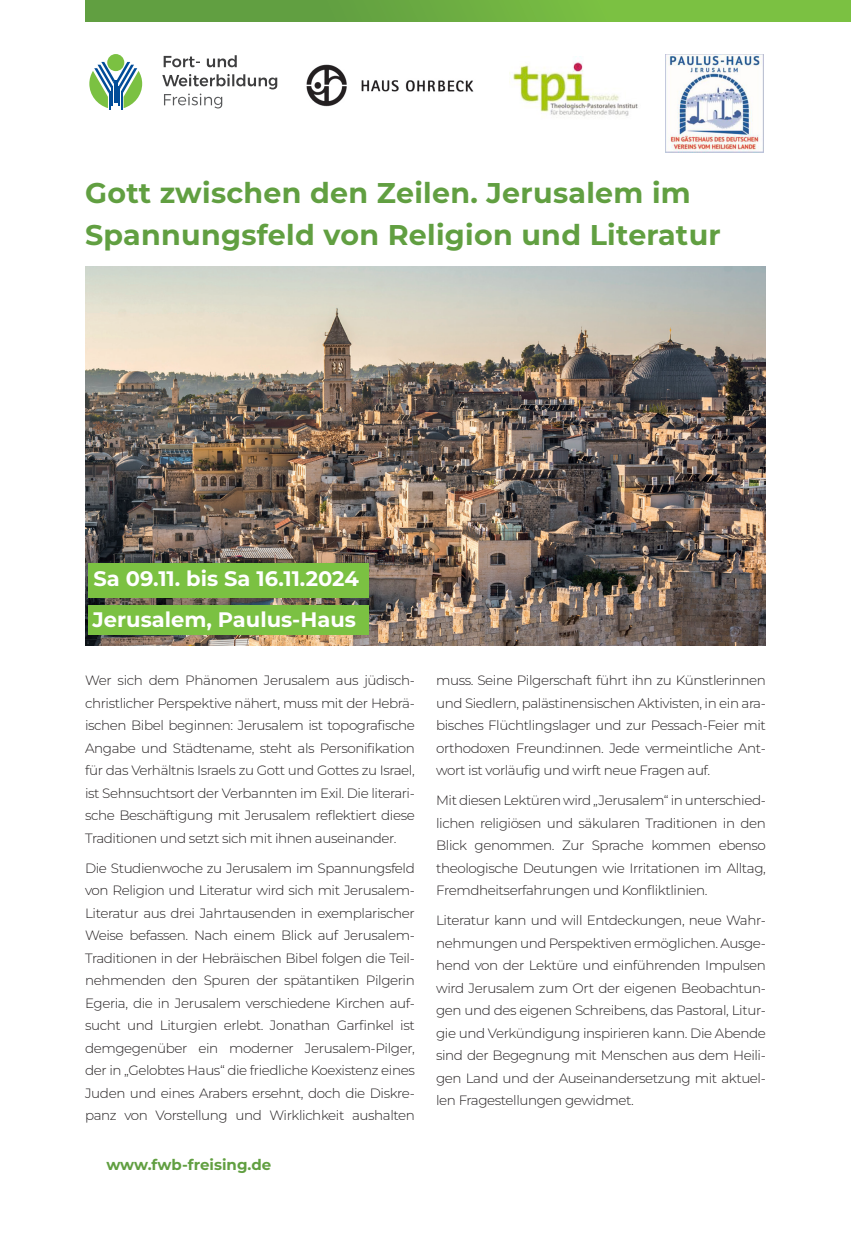
<style>
.page{position:relative;width:851px;height:1234px;background:#fff}
.page>*{position:absolute;margin:0;border:0;box-sizing:border-box;transform-origin:0 0}
.t1{font:700 28.5px/42px "Montserrat";letter-spacing:.01em;color:#619f41}
.t2{font:700 21px "Montserrat";color:#fff}
.t3{font:700 15px "Montserrat";color:#619f41}
.Text{font:300 13.5px/22.5px "Montserrat";letter-spacing:-.03em;color:#231f20;text-align:justify}
</style>
<div class="page">
<img style="left:85px;top:266px;width:680px;height:379px">
<div style="left:85px;top:0;width:765px;height:21px;background:linear-gradient(to right,#5b9741,#81c842)"></div>
<div style="left:88px;top:563px;width:281px;height:34px;background:#7bc142"></div>
<div style="left:88px;top:604px;width:281px;height:30px;background:#7bc142"></div>
<div style="left:107px;top:54px;width:17px;height:17px;background:#7bc142;border-radius:50%"></div>
<svg style="left:89px;top:62px;width:53px;height:47px"></svg>
<svg style="left:162px;top:74px;width:115px;height:34px"></svg>
<svg style="left:164px;top:55px;width:73px;height:12px"></svg>
<img style="left:509px;top:56px;width:129px;height:61px">
<img style="left:306px;top:65px;width:168px;height:42px">
<img style="left:665px;top:55px;width:98px;height:98px">
<p class="t1" style="left:85px;top:170px;width:637px">Gott zwischen den Zeilen. Jerusalem im<br>Spannungsfeld von Religion und Literatur</p>
<p class="t2" style="left:93px;top:563px;width:267px">Sa 09.11. bis Sa 16.11.2024</p>
<p class="t2" style="left:93px;top:604px;width:265px">Jerusalem, Paulus-Haus</p>
<p class="Text" style="left:85px;top:668px;width:331px">Wer sich dem Phänomen Jerusalem aus jüdisch&shy;christlicher Perspektive nähert, muss mit der Hebrä&shy;ischen Bibel beginnen: Jerusalem ist topografische Angabe und Städtename, steht als Personifikation für das Verhältnis Israels zu Gott und Gottes zu Israel, ist Sehnsuchtsort der Verbannten im Exil. Die literari&shy;sche Beschäftigung mit Jerusalem reflektiert diese Traditionen und setzt sich mit ihnen auseinander.</p>
<p class="Text" style="left:85px;top:856px;width:331px">Die Studienwoche zu Jerusalem im Spannungsfeld von Religion und Literatur wird sich mit Jerusalem-Literatur aus drei Jahrtausenden in exemplarischer Weise befassen. Nach einem Blick auf Jerusalem-Traditionen in der Hebräischen Bibel folgen die Teil&shy;nehmenden den Spuren der spätantiken Pilgerin Egeria, die in Jerusalem verschiedene Kirchen auf&shy;sucht und Liturgien erlebt. Jonathan Garfinkel ist demgegenüber ein moderner Jerusalem-Pilger, der in „Gelobtes Haus“ die friedliche Koexistenz eines Juden und eines Arabers ersehnt, doch die Diskre&shy;panz von Vorstellung und Wirklichkeit aushalten</p>
<p class="t3" style="left:106px;top:1153px;width:166px">www.fwb-freising.de</p>
<p class="Text" style="left:436px;top:668px;width:331px">muss. Seine Pilgerschaft führt ihn zu Künstlerinnen und Siedlern, palästinensischen Aktivisten, in ein ara&shy;bisches Flüchtlingslager und zur Pessach-Feier mit orthodoxen Freund:innen. Jede vermeintliche Ant&shy;wort ist vorläufig und wirft neue Fragen auf.</p>
<p class="Text" style="left:436px;top:788px;width:331px">Mit diesen Lektüren wird „Jerusalem“ in unterschied&shy;lichen religiösen und säkularen Traditionen in den Blick genommen. Zur Sprache kommen ebenso theologische Deutungen wie Irritationen im Alltag, Fremdheitserfahrungen und Konfliktlinien.</p>
<p class="Text" style="left:436px;top:908px;width:331px">Literatur kann und will Entdeckungen, neue Wahr&shy;nehmungen und Perspektiven ermöglichen. Ausge&shy;hend von der Lektüre und einführenden Impulsen wird Jerusalem zum Ort der eigenen Beobachtun&shy;gen und des eigenen Schreibens, das Pastoral, Litur&shy;gie und Verkündigung inspirieren kann. Die Abende sind der Begegnung mit Menschen aus dem Heili&shy;gen Land und der Auseinandersetzung mit aktuel&shy;len Fragestellungen gewidmet.</p>
</div>
